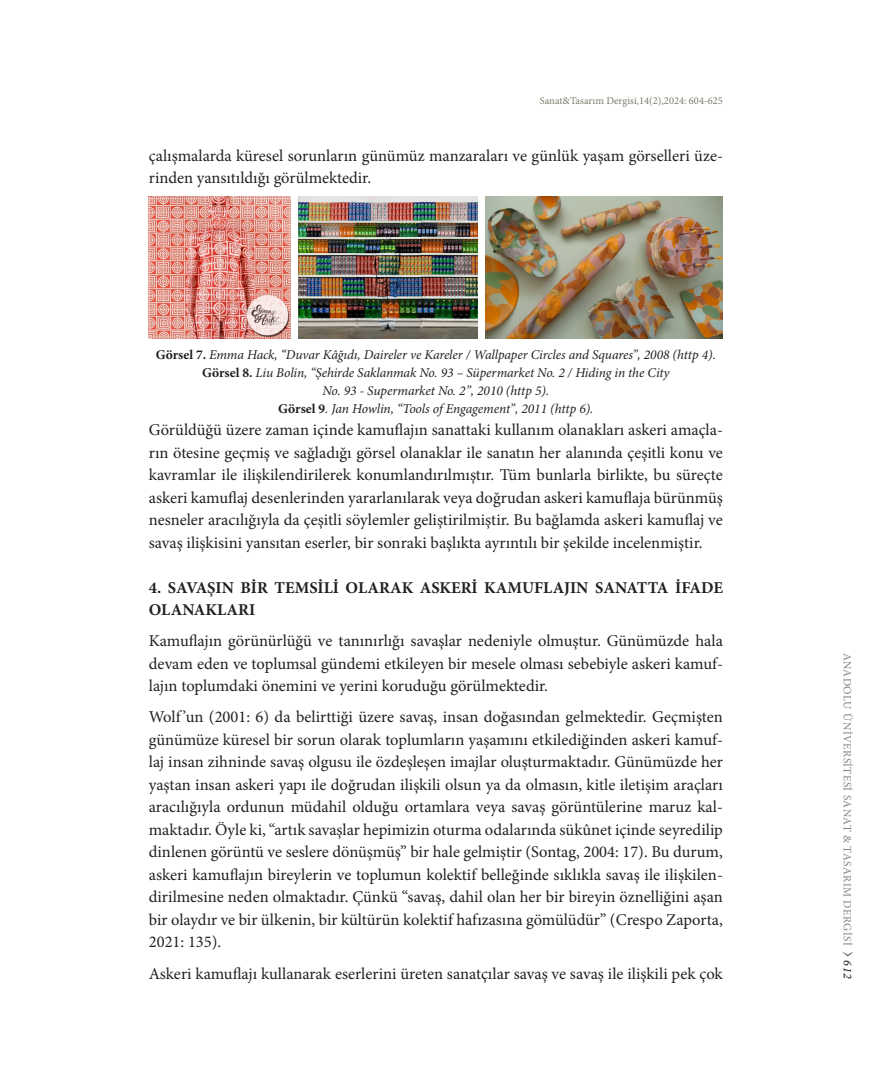
<style>
.page{position:relative;width:893px;height:1085px;background:#fff}
.page>*{position:absolute;margin:0;border:0;box-sizing:border-box;transform-origin:0 0}
.metin{font:16.5px/22.5px "Minion Pro";color:#231f20;text-align:justify}
.gorsel_altyazilari{font:16.5px/22.5px "Minion Pro";color:#231f20;text-align:justify}
.gorsel_altyazilari-2{font:700 16.5px/22.5px "Minion Pro";color:#231f20}
.gorsel_altyazilari-3{font:italic 13.5px/18px "Minion Pro";letter-spacing:-.01em;color:#231f20;text-align:center}
.t1{font:11.25px "Minion Pro";letter-spacing:.04em;color:#808285}
.t2{font:10.5px "Minion Pro";color:#7d796d}
.s1{font-weight:700;font-style:normal}
.s2{font-weight:500;font-style:italic;font-size:12px;color:#231f20}
</style>
<div class="page">
<svg style="left:842px;top:952px;width:11px;height:4px"></svg>
<img style="left:149px;top:196px;width:141px;height:142px">
<img style="left:298px;top:196px;width:180px;height:142px">
<img style="left:485px;top:196px;width:238px;height:142px">
<p class="t2" style="left:540px;top:94px;width:185px">Sanat&amp;Tasarım Dergisi,14(2),2024: 604-625</p>
<p class="metin" style="left:149px;top:144px;width:576px">çalışmalarda küresel sorunların günümüz manzaraları ve günlük yaşam görselleri üze&shy;rinden yansıtıldığı görülmektedir.</p>
<p class="gorsel_altyazilari-3" style="left:156px;top:345px;width:561px"><span class="s1">Görsel 7.</span> Emma Hack, “Duvar Kâğıdı, Daireler ve Kareler / Wallpaper Circles and Squares”, 2008 (http 4).</p>
<p class="gorsel_altyazilari-3" style="left:202px;top:363px;width:469px"><span class="s1">Görsel 8.</span> Liu Bolin, “Şehirde Saklanmak No. 93 – Süpermarket No. 2 / Hiding in the City<br>No. 93 - Supermarket No. 2”, 2010 (http 5).</p>
<p class="gorsel_altyazilari-3" style="left:278px;top:399px;width:317px"><span class="s1">Görsel 9</span>. Jan Howlin, “Tools of Engagement”, 2011 (http 6).</p>
<p class="gorsel_altyazilari" style="left:149px;top:418px;width:576px">Görüldüğü üzere zaman içinde kamuflajın sanattaki kullanım olanakları askeri amaçla&shy;rın ötesine geçmiş ve sağladığı görsel olanaklar ile sanatın her alanında çeşitli konu ve kavramlar ile ilişkilendirilerek konumlandırılmıştır. Tüm bunlarla birlikte, bu süreçte askeri kamuflaj desenlerinden yararlanılarak veya doğrudan askeri kamuflaja bürünmüş nesneler aracılığıyla da çeşitli söylemler geliştirilmiştir. Bu bağlamda askeri kamuflaj ve savaş ilişkisini yansıtan eserler, bir sonraki başlıkta ayrıntılı bir şekilde incelenmiştir.</p>
<p class="gorsel_altyazilari-2" style="left:149px;top:576px;width:576px">4. SAVAŞIN BİR TEMSİLİ OLARAK ASKERİ KAMUFLAJIN SANATTA İFADE<br>OLANAKLARI</p>
<p class="metin" style="left:149px;top:629px;width:576px">Kamuflajın görünürlüğü ve tanınırlığı savaşlar nedeniyle olmuştur. Günümüzde hala devam eden ve toplumsal gündemi etkileyen bir mesele olması sebebiyle askeri kamuf&shy;lajın toplumdaki önemini ve yerini koruduğu görülmektedir.</p>
<p class="metin" style="left:149px;top:705px;width:576px">Wolf ’un (2001: 6) da belirttiği üzere savaş, insan doğasından gelmektedir. Geçmişten günümüze küresel bir sorun olarak toplumların yaşamını etkilediğinden askeri kamuf&shy;laj insan zihninde savaş olgusu ile özdeşleşen imajlar oluşturmaktadır. Günümüzde her yaştan insan askeri yapı ile doğrudan ilişkili olsun ya da olmasın, kitle iletişim araçları aracılığıyla ordunun müdahil olduğu ortamlara veya savaş görüntülerine maruz kal&shy;maktadır. Öyle ki, “artık savaşlar hepimizin oturma odalarında sükûnet içinde seyredilip dinlenen görüntü ve seslere dönüşmüş” bir hale gelmiştir (Sontag, 2004: 17). Bu durum, askeri kamuflajın bireylerin ve toplumun kolektif belleğinde sıklıkla savaş ile ilişkilen&shy;dirilmesine neden olmaktadır. Çünkü “savaş, dahil olan her bir bireyin öznelliğini aşan bir olaydır ve bir ülkenin, bir kültürün kolektif hafızasına gömülüdür” (Crespo Zaporta, 2021: 135).</p>
<p class="metin" style="left:149px;top:961px;width:575px">Askeri kamuflajı kullanarak eserlerini üreten sanatçılar savaş ve savaş ile ilişkili pek çok</p>
<p class="t1" style="left:855px;top:652px;width:327px;rotate:90deg">ANADOLU ÜNİVERSİTESİ SANAT &amp; TASARIM DERGİSİ <span class="s2">612</span></p>
</div>
